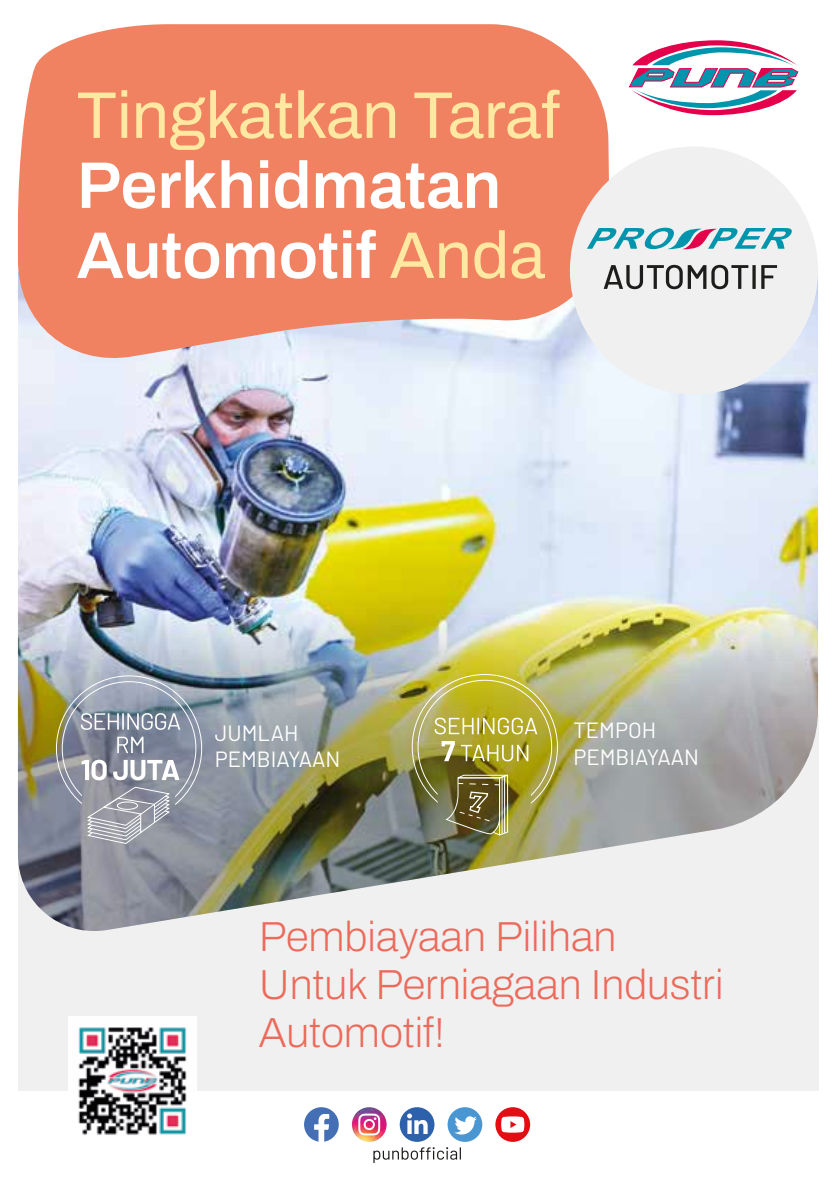
<style>
.page{position:relative;width:836px;height:1188px;background:#fff}
.page>*{position:absolute;margin:0;border:0;box-sizing:border-box;transform-origin:0 0}
.t1{font:600 66px/70px "Archivo";color:#fff}
.t2{font:66px "Archivo";color:#ffe9a2}
.t3{font:200 42px/48px "Archivo";color:#ed6a5b}
.t4{font:22px/26px "Barlow";color:#fff}
.s1{font-weight:400;color:#ffe9a2}
</style>
<div class="page">
<div style="left:18px;top:714px;width:799px;height:377px;background:#f0f0f0"></div>
<img style="left:18px;top:216px;width:799px;height:386px">
<img style="left:18px;top:602px;width:799px;height:329px">
<svg style="left:628px;top:40px;width:170px;height:75px"></svg>
<img style="left:69px;top:1017px;width:127px;height:118px">
<svg style="left:18px;top:24px;width:592px;height:343px;background:#ee9177"></svg>
<svg style="left:56px;top:675px;width:146px;height:169px;background:#969ba6"></svg>
<div style="left:117px;top:802px;width:21px;height:8px;border:1px solid #fff;border-radius:50%"></div>
<img style="left:411px;top:674px;width:147px;height:163px">
<div style="left:569px;top:146px;width:248px;height:248px;background:#f0f0f0;border-radius:50%"></div>
<svg style="left:603px;top:265px;width:145px;height:24px"></svg>
<hr style="left:752px;top:265px;width:3px;height:24px;background:#1d1d1b">
<svg style="left:761px;top:265px;width:15px;height:24px"></svg>
<svg style="left:587px;top:228px;width:204px;height:21px"></svg>
<img style="left:352px;top:1107px;width:34px;height:35px;border-radius:17px">
<svg style="left:358px;top:1114px;width:22px;height:21px"></svg>
<div style="left:447px;top:1107px;width:35px;height:35px;background:#4996d2;border-radius:50%"></div>
<svg style="left:454px;top:1116px;width:22px;height:19px"></svg>
<div style="left:495px;top:1107px;width:35px;height:35px;background:#e30d13;border-radius:50%"></div>
<svg style="left:501px;top:1116px;width:23px;height:17px"></svg>
<div style="left:399px;top:1107px;width:35px;height:35px;background:#2d61ab;border-radius:50%"></div>
<svg style="left:407px;top:1114px;width:20px;height:20px"></svg>
<svg style="left:304px;top:1107px;width:34px;height:35px"></svg>
<svg style="left:373px;top:1147px;width:88px;height:16px"></svg>
<h1 class="t2" style="left:77px;top:66px;width:484px">Tingkatkan Taraf</h1>
<h1 class="t1" style="left:77px;top:150px;width:470px">Perkhidmatan<br>Automotif <span class="s1">Anda</span></h1>
<p class="t4" style="left:215px;top:718px;width:127px">JUMLAH<br>PEMBIAYAAN</p>
<p class="t4" style="left:573px;top:716px;width:127px">TEMPOH<br>PEMBIAYAAN</p>
<p class="t3" style="left:258px;top:913px;width:466px">Pembiayaan Pilihan<br>Untuk Perniagaan Industri<br>Automotif!</p>
</div>
